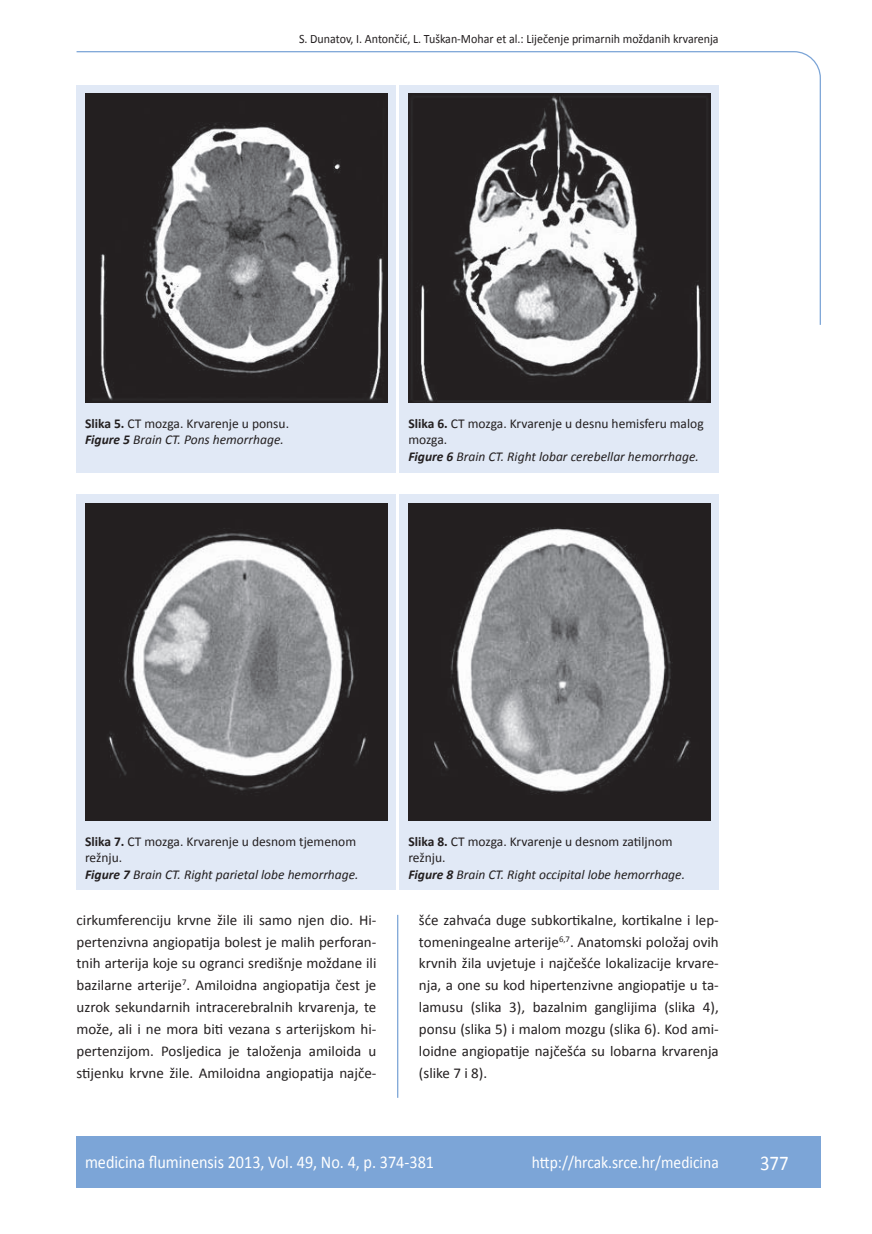
<style>
.page{position:relative;width:872px;height:1234px;background:#fff}
.page>*{position:absolute;margin:0;border:0;box-sizing:border-box;transform-origin:0 0}
.t1{font:21px "Calibri";color:#fff;scale:.9 1}
.t2{font:18px "Calibri";color:#fff;scale:.9 1}
.t3{font:17.25px "Calibri";color:#fff;scale:.9 1}
.t4{font:15px/21.9px "Calibri";color:#231f20;text-align:justify}
.t5{font:13.5px/16.5px "Calibri";color:#231f20}
.t6{font:12.75px "Calibri";color:#231f20;scale:.94 1}
.s1{font-weight:700}
.s2{font-weight:700;font-style:italic}
.s3{font-style:italic}
</style>
<div class="page">
<svg style="left:76px;top:51px;width:745px;height:275px"></svg>
<hr style="left:397px;top:914px;width:1px;height:183px;background:#7ca5d7">
<div style="left:77px;top:1135px;width:744px;height:51px;background:#7ca5d7"></div>
<div style="left:77px;top:85px;width:318px;height:388px;background:#e1e9f6"></div>
<img style="left:85px;top:94px;width:302px;height:308px">
<div style="left:400px;top:85px;width:319px;height:388px;background:#e1e9f6"></div>
<img style="left:408px;top:94px;width:302px;height:309px">
<div style="left:77px;top:494px;width:318px;height:395px;background:#e1e9f6"></div>
<img style="left:85px;top:503px;width:302px;height:317px">
<div style="left:400px;top:494px;width:319px;height:395px;background:#e1e9f6"></div>
<img style="left:408px;top:503px;width:302px;height:317px">
<p class="t6" style="left:299px;top:30px;width:448px">S. Dunatov, I. Antončić, L. Tuškan-Mohar et al.: Liječenje primarnih moždanih krvarenja</p>
<p class="t5" style="left:85px;top:414px;width:205px"><span class="s1">Slika 5.</span> CT mozga. Krvarenje u ponsu.<br><span class="s2">Figure 5</span> <span class="s3">Brain CT. Pons hemorrhage.</span></p>
<p class="t5" style="left:408px;top:414px;width:297px"><span class="s1">Slika 6.</span> CT mozga. Krvarenje u desnu hemisferu malog mozga.<br><span class="s2">Figure 6</span> <span class="s3">Brain CT. Right lobar cerebellar hemorrhage.</span></p>
<p class="t5" style="left:85px;top:832px;width:275px"><span class="s1">Slika 7.</span> CT mozga. Krvarenje u desnom tjemenom režnju.<br><span class="s2">Figure 7</span> <span class="s3">Brain CT. Right parietal lobe hemorrhage.</span></p>
<p class="t5" style="left:408px;top:832px;width:278px"><span class="s1">Slika 8.</span> CT mozga. Krvarenje u desnom zatiljnom režnju.<br><span class="s2">Figure 8</span> <span class="s3">Brain CT. Right occipital lobe hemorrhage.</span></p>
<p class="t4" style="left:77px;top:907px;width:301px">cirkumferenciju krvne žile ili samo njen dio. Hi&shy;pertenzivna angiopatija bolest je malih perforan&shy;tnih arterija koje su ogranci središnje moždane ili bazilarne arterije<sup>7</sup>. Amiloidna angiopatija čest je uzrok sekundarnih intracerebralnih krvarenja, te može, ali i ne mora biti vezana s arterijskom hi&shy;pertenzijom. Posljedica je taloženja amiloida u stijenku krvne žile. Amiloidna angiopatija najče-</p>
<p class="t4" style="left:419px;top:907px;width:301px">šće zahvaća duge subkortikalne, kortikalne i lep&shy;tomeningealne arterije<sup>6,7</sup>. Anatomski položaj ovih krvnih žila uvjetuje i najčešće lokalizacije krvare&shy;nja, a one su kod hipertenzivne angiopatije u ta&shy;lamusu (slika 3), bazalnim ganglijima (slika 4), ponsu (slika 5) i malom mozgu (slika 6). Kod ami&shy;loidne angiopatije najčešća su lobarna krvarenja (slike 7 i 8).</p>
<p class="t2" style="left:85px;top:1150px;width:389px">medicina fluminensis 2013, Vol. 49, No. 4, p. 374-381</p>
<p class="t3" style="left:532px;top:1151px;width:209px">http://hrcak.srce.hr/medicina</p>
<h1 class="t1" style="left:760px;top:1149px;width:33px">377</h1>
</div>
